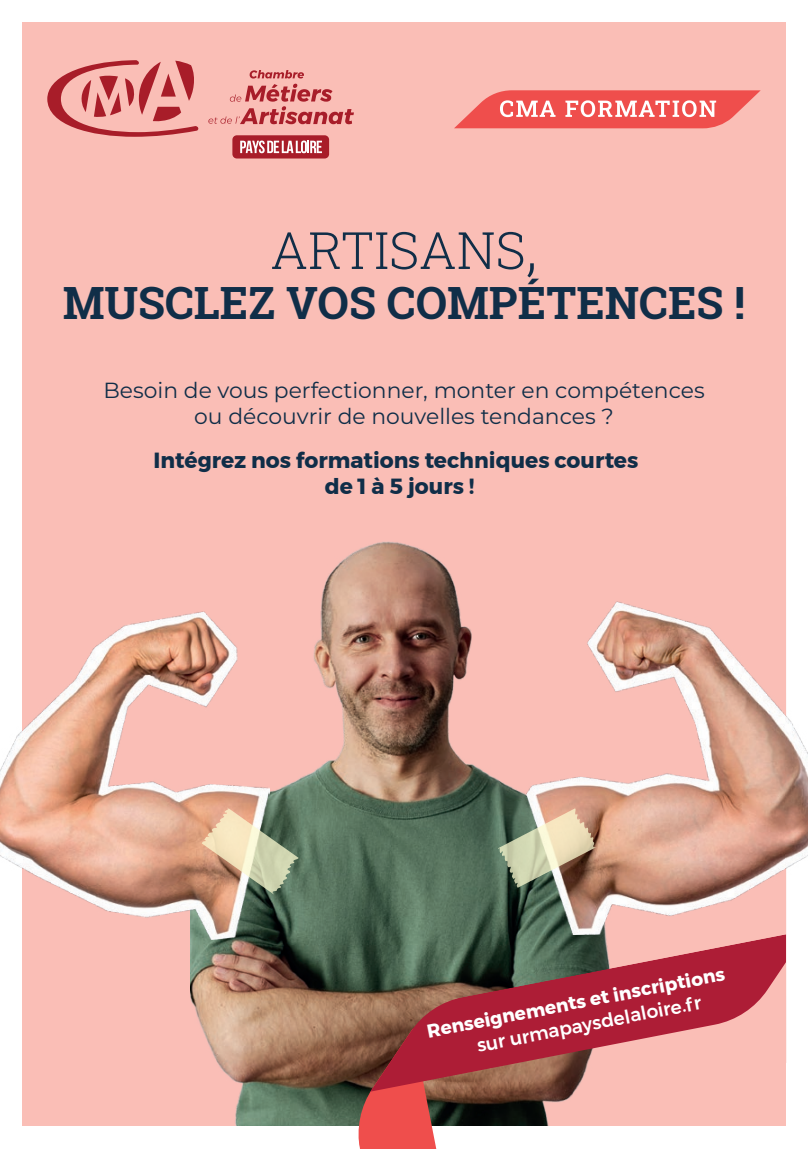
<style>
.page{position:relative;width:808px;height:1149px;background:#fff}
.page>*{position:absolute;margin:0;border:0;box-sizing:border-box;transform-origin:0 0}
.t1{font:300 51.3px "Roboto Slab";color:#102e48}
.t2{font:700 44.4px "Roboto Slab";color:#102e48}
.t3{font:21.9px/26.2px "Montserrat";color:#102e48;text-align:center}
.t4{font:700 21.9px/26.2px "Montserrat";color:#102e48;text-align:center}
.t5{font:700 18.75px "Montserrat";color:#fff}
.t6{font:500 18.75px "Montserrat";color:#fff}
.s1{font-size:61.5px}
</style>
<div class="page">
<div style="left:22px;top:23px;width:764px;height:1102px;background:#fabeb6"></div>
<img style="left:191px;top:541px;width:384px;height:584px">
<img style="left:0;top:611px;width:270px;height:328px">
<img style="left:526px;top:601px;width:282px;height:333px">
<svg style="left:498px;top:808px;width:98px;height:79px"></svg>
<svg style="left:202px;top:807px;width:97px;height:87px"></svg>
<div style="left:232px;top:135px;width:97px;height:23px;background:#a81d29;border-radius:4px"></div>
<svg style="left:240px;top:140px;width:82px;height:13px"></svg>
<svg style="left:47px;top:60px;width:151px;height:77px"></svg>
<svg style="left:250px;top:70px;width:54px;height:8px"></svg>
<svg style="left:208px;top:84px;width:146px;height:40px"></svg>
<svg style="left:454px;top:90px;width:307px;height:38px"></svg>
<svg style="left:356px;top:1028px;width:105px;height:120px"></svg>
<svg style="left:370px;top:934px;width:417px;height:157px"></svg>
<h1 class="t1" style="left:271px;top:215px;width:268px">ARTISANS<span class="s1">,</span></h1>
<h2 class="t2" style="left:63px;top:272px;width:684px">MUSCLEZ VOS COMPÉTENCES !</h2>
<p class="t3" style="left:103px;top:376px;width:603px">Besoin de vous perfectionner, monter en compétences ou découvrir de nouvelles tendances ?</p>
<p class="t4" style="left:154px;top:446px;width:486px">Intégrez nos formations techniques courtes de 1 à 5 jours !</p>
<p class="t5" style="left:424px;top:1016px;width:305px;rotate:-11deg">Renseignements et inscriptions</p>
<p class="t6" style="left:474px;top:1030px;width:230px;rotate:-11deg">sur urmapaysdelaloire.fr</p>
</div>
